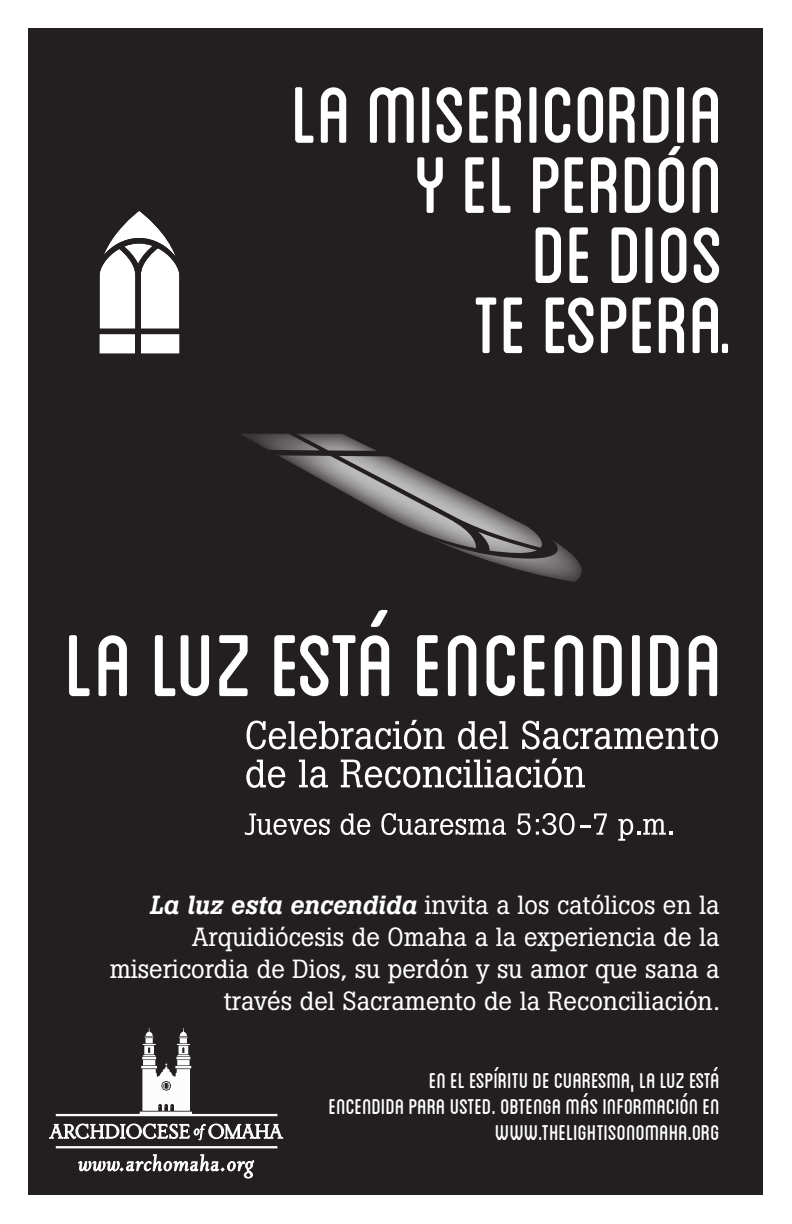
<style>
.page{position:relative;width:792px;height:1224px;background:#fff}
.page>*{position:absolute;margin:0;border:0;box-sizing:border-box;transform-origin:0 0}
.t1{font:112.4px "Blanch Caps";letter-spacing:-.005em;color:#fff}
.t2{font:30px/26px "Blanch Caps";color:#fff;text-align:right}
.t3{font:26px/32px "Boton";color:#fff;text-align:right}
.s1{font-weight:500;font-style:italic}
</style>
<div class="page">
<div style="left:29px;top:29px;width:734px;height:1166px;background:#231f20"></div>
<svg style="left:99px;top:211px;width:81px;height:143px"></svg>
<svg style="left:241px;top:434px;width:341px;height:148px"></svg>
<svg style="left:267px;top:433px;width:294px;height:126px"></svg>
<hr style="left:56px;top:1114px;width:221px;height:2px;background:#fcfcfc">
<hr style="left:56px;top:1146px;width:221px;height:2px;background:#fcfcfc">
<svg style="left:140px;top:1028px;width:52px;height:86px"></svg>
<svg style="left:49px;top:1123px;width:235px;height:18px"></svg>
<svg style="left:78px;top:1154px;width:176px;height:24px"></svg>
<svg style="left:245px;top:813px;width:85px;height:22px"></svg>
<svg style="left:341px;top:813px;width:29px;height:22px"></svg>
<svg style="left:381px;top:813px;width:125px;height:22px"></svg>
<svg style="left:517px;top:813px;width:90px;height:22px"></svg>
<svg style="left:618px;top:819px;width:54px;height:22px"></svg>
<svg style="left:247px;top:720px;width:198px;height:29px"></svg>
<svg style="left:458px;top:721px;width:50px;height:28px"></svg>
<svg style="left:522px;top:721px;width:196px;height:28px"></svg>
<svg style="left:246px;top:760px;width:39px;height:28px"></svg>
<svg style="left:299px;top:760px;width:29px;height:28px"></svg>
<svg style="left:341px;top:758px;width:244px;height:30px"></svg>
<svg style="left:69px;top:635px;width:21px;height:61px"></svg>
<svg style="left:99px;top:635px;width:28px;height:61px"></svg>
<svg style="left:155px;top:635px;width:20px;height:61px"></svg>
<svg style="left:181px;top:635px;width:28px;height:61px"></svg>
<svg style="left:219px;top:635px;width:29px;height:61px"></svg>
<svg style="left:274px;top:635px;width:81px;height:61px"></svg>
<svg style="left:361px;top:610px;width:28px;height:86px"></svg>
<svg style="left:417px;top:635px;width:21px;height:61px"></svg>
<svg style="left:448px;top:635px;width:28px;height:61px"></svg>
<svg style="left:487px;top:635px;width:28px;height:61px"></svg>
<svg style="left:524px;top:635px;width:20px;height:61px"></svg>
<svg style="left:555px;top:635px;width:28px;height:61px"></svg>
<svg style="left:593px;top:635px;width:29px;height:61px"></svg>
<div style="left:632px;top:635px;width:8px;height:61px;background:#fff;border-radius:2px"></div>
<svg style="left:650px;top:635px;width:29px;height:61px"></svg>
<svg style="left:689px;top:635px;width:28px;height:61px"></svg>
<div style="left:722px;top:344px;width:6px;height:9px;background:#fff;border-radius:2px"></div>
<svg style="left:668px;top:146px;width:13px;height:9px"></svg>
<h1 class="t1" style="left:292px;top:64px;width:434px">la misericordia</h1>
<h1 class="t1" style="left:415px;top:134px;width:310px">y el perdon</h1>
<h1 class="t1" style="left:532px;top:204px;width:193px">de Dios</h1>
<h1 class="t1" style="left:474px;top:274px;width:252px">te espera</h1>
<p class="t3" style="left:110px;top:889px;width:612px"><span class="s1">La luz esta encendida</span> invita a los católicos en la Arquidiócesis de Omaha a la experiencia de la misericordia de Dios, su perdón y su amor que sana a través del Sacramento de la Reconciliación.</p>
<p class="t2" style="left:329px;top:1066px;width:392px">EN EL ESPÍRITU DE CUARESMA, la luz está<br>encendida PARA USTED. Obtenga más información en<br>WWW.THELIGHTISONOMAHA.ORG</p>
</div>
